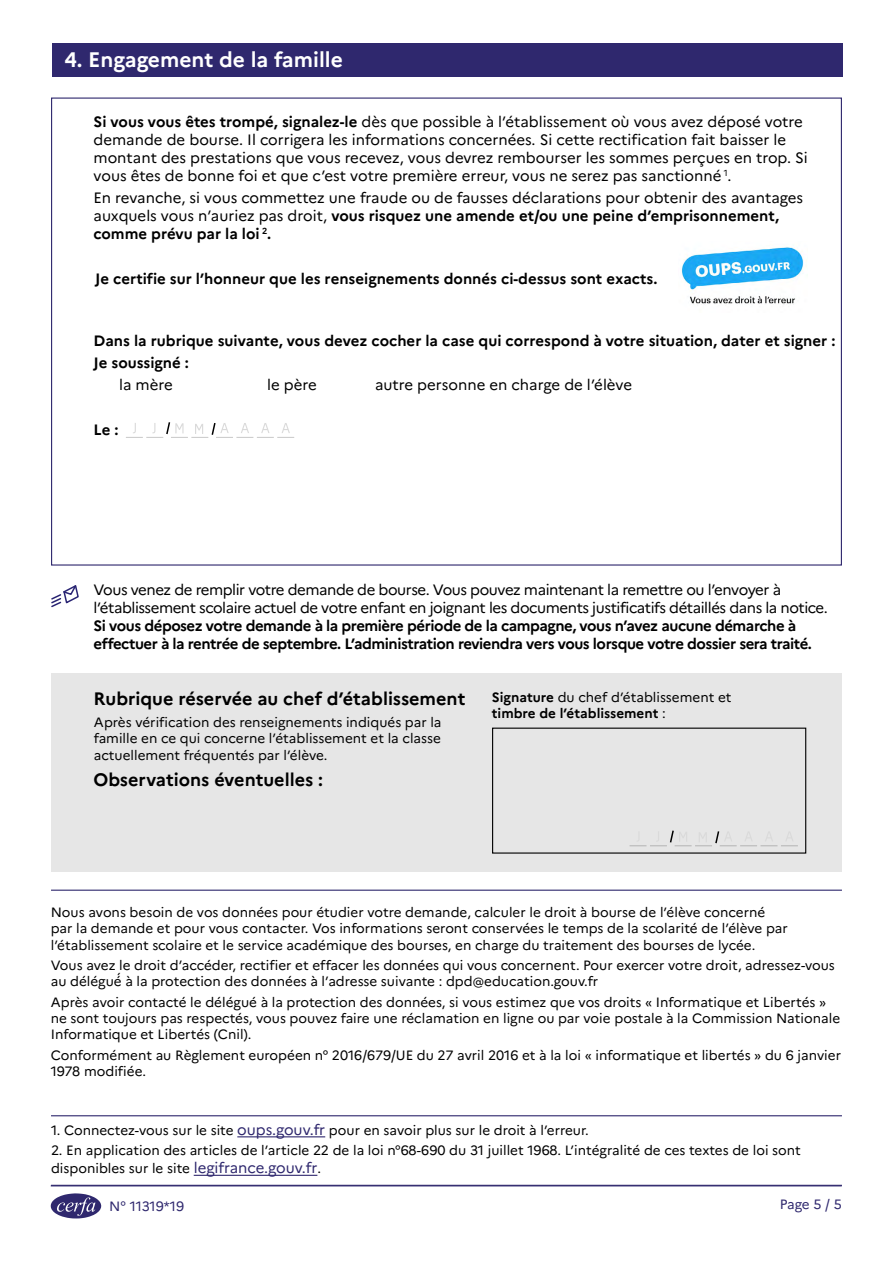
<style>
.page{position:relative;width:893px;height:1263px;background:#fff}
.page>*{position:absolute;margin:0;border:0;box-sizing:border-box;transform-origin:0 0}
.H2_Titre_de_l_encart{font:700 21px "Marianne";color:#fff}
.H4_Sous-titre_2{font:700 18px "Marianne";color:#000}
.Texte_important{font:15px/18px "Marianne";letter-spacing:-.005em;color:#000}
.Texte_important-2{font:15px/18px "Marianne";letter-spacing:-.03em;color:#000}
.Texte_important-3{font:700 15px "Marianne";color:#000}
.texte_apres_une_case{font:15px "Marianne";color:#000}
.légende{font:13.5px/16.2px "Marianne";color:#000}
.légende-2{font:700 13.5px/16.2px "Marianne";color:#000}
.t1{font:13.5px "Marianne";letter-spacing:-.015em;color:#2f286e}
.s1{font-weight:700}
.s2{font-weight:400}
.s3{font-size:15px;color:#2f286e}
</style>
<div class="page">
<svg style="left:50px;top:1193px;width:51px;height:25px"></svg>
<div style="left:52px;top:674px;width:790px;height:198px;background:#e6e6e6"></div>
<div style="left:52px;top:44px;width:791px;height:33px;background:#2f286e"></div>
<hr style="left:237px;top:1136px;width:88px;height:1px;background:#2f286e">
<hr style="left:194px;top:1175px;width:123px;height:1px;background:#2f286e">
<hr style="left:51px;top:890px;width:791px;height:1px;background:#2f286e">
<hr style="left:51px;top:1185px;width:791px;height:1px;background:#2f286e">
<hr style="left:51px;top:1115px;width:791px;height:1px;background:#2f286e">
<img style="left:682px;top:247px;width:125px;height:58px">
<svg style="left:126px;top:422px;width:168px;height:16px"></svg>
<svg style="left:629px;top:830px;width:169px;height:16px"></svg>
<svg style="left:51px;top:585px;width:28px;height:23px"></svg>
<h2 class="H2_Titre_de_l_encart" style="left:65px;top:46px;width:280px">4. Engagement de la famille</h2>
<p class="Texte_important" style="left:94px;top:112px;width:716px"><span class="s1">Si vous vous êtes trompé, signalez-le</span> dès que possible à l’établissement où vous avez déposé votre demande de bourse. Il corrigera les informations concernées. Si cette rectification fait baisser le montant des prestations que vous recevez, vous devrez rembourser les sommes perçues en trop. Si vous êtes de bonne foi et que c’est votre première erreur, vous ne serez pas sanctionné <sup>1</sup>.</p>
<p class="Texte_important" style="left:94px;top:188px;width:711px">En revanche, si vous commettez une fraude ou de fausses déclarations pour obtenir des avantages auxquels vous n’auriez pas droit, <span class="s1">vous risquez une amende et/ou une peine d’emprisonnement, comme prévu par la loi</span> <sup>2</sup><span class="s1">.</span></p>
<p class="Texte_important-3" style="left:95px;top:269px;width:564px">Je certifie sur l’honneur que les renseignements donnés ci-dessus sont exacts.</p>
<p class="Texte_important-3" style="left:94px;top:331px;width:743px">Dans la rubrique suivante, vous devez cocher la case qui correspond à votre situation, dater et signer :</p>
<p class="Texte_important-3" style="left:94px;top:354px;width:97px">Je soussigné :</p>
<p class="texte_apres_une_case" style="left:119px;top:376px;width:55px">la mère</p>
<p class="texte_apres_une_case" style="left:267px;top:376px;width:51px">le père</p>
<p class="texte_apres_une_case" style="left:375px;top:376px;width:259px">autre personne en charge de l’élève</p>
<p class="Texte_important-3" style="left:94px;top:420px;width:26px">Le :</p>
<p class="Texte_important-2" style="left:94px;top:580px;width:736px">Vous venez de remplir votre demande de bourse. Vous pouvez maintenant la remettre ou l’envoyer à l’établissement scolaire actuel de votre enfant en joignant les documents justificatifs détaillés dans la notice.<br><span class="s1">Si vous déposez votre demande à la première période de la campagne, vous n’avez aucune démarche à effectuer à la rentrée de septembre. L’administration reviendra vers vous lorsque votre dossier sera traité.</span></p>
<h4 class="H4_Sous-titre_2" style="left:94px;top:688px;width:373px">Rubrique réservée au chef d’établissement</h4>
<p class="légende-2" style="left:492px;top:689px;width:241px">Signature <span class="s2">du chef d’établissement et </span>timbre de l’établissement <span class="s2">:</span></p>
<p class="légende" style="left:94px;top:714px;width:349px;text-align:justify">Après vérification des renseignements indiqués par la famille en ce qui concerne l’établissement et la classe actuellement fréquentés par l’élève.</p>
<h4 class="H4_Sous-titre_2" style="left:94px;top:769px;width:231px">Observations éventuelles :</h4>
<p class="légende" style="left:51px;top:904px;width:739px">Nous avons besoin de vos données pour étudier votre demande, calculer le droit à bourse de l’élève concerné par la demande et pour vous contacter. Vos informations seront conservées le temps de la scolarité de l’élève par l’établissement scolaire et le service académique des bourses, en charge du traitement des bourses de lycée.</p>
<p class="légende" style="left:51px;top:957px;width:786px">Vous avez le droit d’accéder, rectifier et effacer les données qui vous concernent. Pour exercer votre droit, adressez-vous au délégué́ à la protection des données à l’adresse suivante : dpd@education.gouv.fr</p>
<p class="légende" style="left:51px;top:994px;width:791px">Après avoir contacté le délégué à la protection des données, si vous estimez que vos droits « Informatique et Libertés » ne sont toujours pas respectés, vous pouvez faire une réclamation en ligne ou par voie postale à la Commission Nationale<br>Informatique et Libertés (Cnil).</p>
<p class="légende" style="left:51px;top:1046px;width:792px">Conformément au Règlement européen n° 2016/679/UE du 27 avril 2016 et à la loi « informatique et libertés » du 6 janvier<br>1978 modifiée.</p>
<p class="légende" style="left:51px;top:1122px;width:539px">1. Connectez-vous sur le site <span class="s3">oups.gouv.fr</span> pour en savoir plus sur le droit à l’erreur.</p>
<p class="légende" style="left:51px;top:1141px;width:751px;line-height:18px">2. En application des articles de l’article 22 de la loi n°68-690 du 31 juillet 1968. L’intégralité de ces textes de loi sont disponibles sur le site <span class="s3">legifrance.gouv.fr</span>.</p>
<p class="t1" style="left:109px;top:1198px;width:76px">N° 11319*19</p>
<p class="t1" style="left:780px;top:1196px;width:64px">Page 5 / 5</p>
</div>
